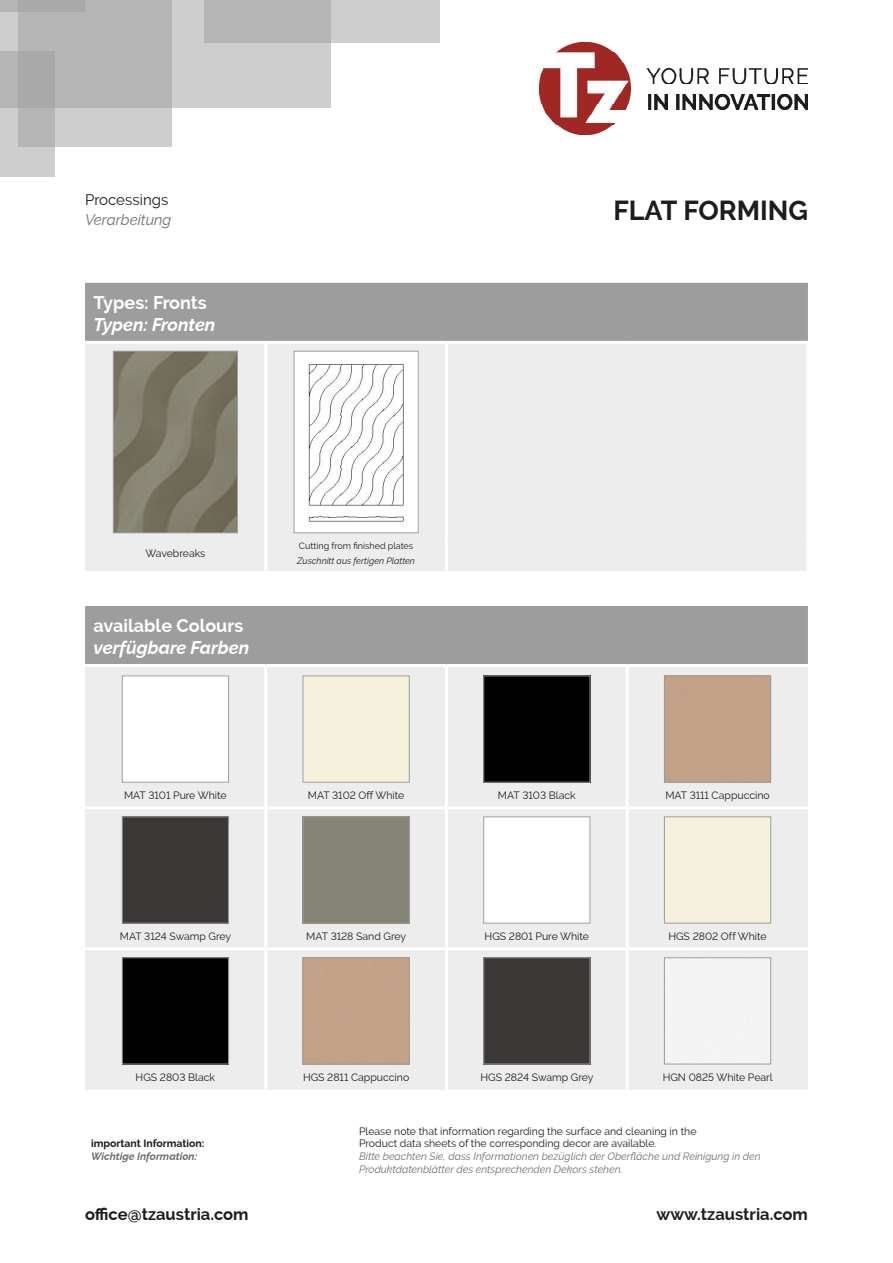
<style>
.page{position:relative;width:893px;height:1263px;background:#fff}
.page>*{position:absolute;margin:0;border:0;box-sizing:border-box;transform-origin:0 0}
.t1{font:700 27px "Raleway";color:#1d1d1b}
.t2{font:italic 700 18px "Raleway";color:#fff}
.t3{font:700 18px "Raleway";color:#fff}
.t4{font:700 16.5px "Raleway";color:#1d1d1b}
.t5{font:italic 15px "Raleway";color:#70706f}
.t6{font:15px "Raleway";color:#1d1d1b}
.t7{font:10.5px "Raleway";color:#1d1d1b}
.t8{font:italic 10.5px/12.6px "Raleway";color:#70706f}
.t9{font:700 10.5px "Raleway";color:#1d1d1b}
.t10{font:italic 700 10.5px "Raleway";color:#70706f}
.t11{font:italic 9px "Raleway";color:#1d1d1b}
.t12{font:9px "Raleway";color:#1d1d1b}
</style>
<div class="page">
<img style="left:539px;top:43px;width:269px;height:91px">
<div style="left:0;top:0;width:331px;height:107px;background:#cecece"></div>
<div style="left:18px;top:0;width:153px;height:147px;background:linear-gradient(to bottom,#adadad,#cacaca)"></div>
<div style="left:0;top:0;width:85px;height:11px;background:#a9a9a9"></div>
<div style="left:204px;top:0;width:235px;height:43px;background:linear-gradient(to right,#aeaeae,#d3d3d3)"></div>
<svg style="left:0;top:52px;width:55px;height:125px;background:#b9b9b9"></svg>
<div style="left:85px;top:283px;width:723px;height:58px;background:#9d9d9d"></div>
<div style="left:85px;top:344px;width:721px;height:227px;background:#ededed"></div>
<hr style="left:264px;top:344px;width:3px;height:193px;background:#fff">
<hr style="left:445px;top:344px;width:3px;height:193px;background:#fff">
<hr style="left:264px;top:537px;width:3px;height:34px;background:#fff">
<hr style="left:445px;top:537px;width:3px;height:34px;background:#fff">
<img style="left:115px;top:353px;width:121px;height:178px">
<div style="left:113px;top:351px;width:125px;height:182px;border:1px solid #9f9f9f"></div>
<div style="left:294px;top:351px;width:124px;height:182px;background:#fff"></div>
<img style="left:308px;top:364px;width:96px;height:158px">
<div style="left:294px;top:351px;width:125px;height:182px;border:1px solid #9f9f9f"></div>
<div style="left:85px;top:606px;width:723px;height:58px;background:#9d9d9d"></div>
<div style="left:85px;top:667px;width:723px;height:423px;background:#ededed"></div>
<hr style="left:264px;top:667px;width:3px;height:139px;background:#fff">
<hr style="left:445px;top:667px;width:3px;height:139px;background:#fff">
<hr style="left:626px;top:667px;width:3px;height:139px;background:#fff">
<hr style="left:85px;top:806px;width:181px;height:3px;background:#fff">
<hr style="left:266px;top:806px;width:180px;height:3px;background:#fff">
<hr style="left:264px;top:809px;width:3px;height:138px;background:#fff">
<hr style="left:446px;top:806px;width:181px;height:3px;background:#fff">
<hr style="left:445px;top:809px;width:3px;height:138px;background:#fff">
<hr style="left:627px;top:806px;width:181px;height:3px;background:#fff">
<hr style="left:626px;top:809px;width:3px;height:138px;background:#fff">
<hr style="left:85px;top:947px;width:181px;height:3px;background:#fff">
<hr style="left:266px;top:947px;width:180px;height:3px;background:#fff">
<hr style="left:264px;top:950px;width:3px;height:140px;background:#fff">
<hr style="left:446px;top:947px;width:181px;height:3px;background:#fff">
<hr style="left:445px;top:950px;width:3px;height:140px;background:#fff">
<hr style="left:627px;top:947px;width:181px;height:3px;background:#fff">
<hr style="left:626px;top:950px;width:3px;height:140px;background:#fff">
<img style="left:124px;top:677px;width:103px;height:103px">
<div style="left:122px;top:675px;width:107px;height:107px;border:1px solid #9d9d9d"></div>
<div style="left:305px;top:677px;width:103px;height:103px;background:#f6f1dd"></div>
<div style="left:303px;top:675px;width:107px;height:107px;border:1px solid #9d9d9d"></div>
<div style="left:485px;top:677px;width:103px;height:103px;background:#020203"></div>
<div style="left:666px;top:677px;width:103px;height:103px;background:#c3a187"></div>
<div style="left:664px;top:675px;width:107px;height:107px;border:1px solid #9d9d9d"></div>
<div style="left:124px;top:818px;width:103px;height:103px;background:#3c3837"></div>
<div style="left:122px;top:816px;width:107px;height:107px;border:1px solid #9d9d9d"></div>
<div style="left:305px;top:818px;width:103px;height:103px;background:#868377"></div>
<div style="left:303px;top:816px;width:107px;height:107px;border:1px solid #9d9d9d"></div>
<img style="left:485px;top:818px;width:103px;height:103px">
<div style="left:483px;top:816px;width:107px;height:107px;border:1px solid #9d9d9d"></div>
<div style="left:666px;top:818px;width:103px;height:103px;background:#f6f1dd"></div>
<div style="left:664px;top:816px;width:107px;height:107px;border:1px solid #9d9d9d"></div>
<div style="left:124px;top:959px;width:103px;height:103px;background:#020203"></div>
<div style="left:122px;top:957px;width:107px;height:107px;border:1px solid #9d9d9d"></div>
<div style="left:305px;top:959px;width:103px;height:103px;background:#c3a287"></div>
<div style="left:303px;top:957px;width:107px;height:107px;border:1px solid #9d9d9d"></div>
<div style="left:485px;top:959px;width:103px;height:103px;background:#3c3837"></div>
<div style="left:483px;top:957px;width:107px;height:107px;border:1px solid #9d9d9d"></div>
<div style="left:666px;top:959px;width:103px;height:103px;background:#f4f4f4"></div>
<div style="left:664px;top:957px;width:107px;height:107px;border:1px solid #9d9d9d"></div>
<p class="t6" style="left:85px;top:191px;width:85px">Processings</p>
<p class="t5" style="left:85px;top:211px;width:88px">Verarbeitung</p>
<p class="t3" style="left:94px;top:292px;width:115px">Types: Fronts</p>
<p class="t2" style="left:94px;top:314px;width:123px">Typen: Fronten</p>
<p class="t7" style="left:145px;top:547px;width:62px">Wavebreaks</p>
<p class="t3" style="left:94px;top:616px;width:151px">available Colours</p>
<p class="t2" style="left:94px;top:637px;width:157px">verfügbare Farben</p>
<p class="t12" style="left:299px;top:541px;width:116px">Cutting from finished plates</p>
<p class="t11" style="left:297px;top:556px;width:119px">Zuschnitt aus fertigen Platten</p>
<p class="t1" style="left:613px;top:195px;width:196px">FLAT FORMING</p>
<p class="t7" style="left:124px;top:790px;width:104px">MAT 3101 Pure White</p>
<p class="t7" style="left:308px;top:790px;width:98px">MAT 3102 Off White</p>
<p class="t7" style="left:498px;top:790px;width:79px">MAT 3103 Black</p>
<p class="t7" style="left:665px;top:790px;width:106px">MAT 3111 Cappuccino</p>
<p class="t7" style="left:120px;top:931px;width:113px">MAT 3124 Swamp Grey</p>
<p class="t7" style="left:306px;top:931px;width:101px">MAT 3128 Sand Grey</p>
<p class="t7" style="left:485px;top:931px;width:106px">HGS 2801 Pure White</p>
<p class="t7" style="left:668px;top:931px;width:100px">HGS 2802 Off White</p>
<p class="t7" style="left:136px;top:1072px;width:81px">HGS 2803 Black</p>
<p class="t7" style="left:303px;top:1072px;width:108px">HGS 2811 Cappuccino</p>
<p class="t7" style="left:480px;top:1072px;width:115px">HGS 2824 Swamp Grey</p>
<p class="t7" style="left:663px;top:1072px;width:112px">HGN 0825 White Pearl</p>
<p class="t9" style="left:91px;top:1138px;width:115px">important Information:</p>
<p class="t10" style="left:91px;top:1150px;width:108px">Wichtige Information:</p>
<p class="t7" style="left:359px;top:1125px;width:339px">Please note that information regarding the surface and cleaning in the</p>
<p class="t7" style="left:359px;top:1138px;width:299px">Product data sheets of the corresponding decor are available.</p>
<p class="t8" style="left:359px;top:1150px;width:403px">Bitte beachten Sie, dass Informationen bezüglich der Oberfläche und Reinigung in den<br>Produktdatenblätter des entsprechenden Dekors stehen.</p>
<h3 class="t4" style="left:85px;top:1205px;width:165px">office@tzaustria.com</h3>
<h3 class="t4" style="left:656px;top:1205px;width:153px">www.tzaustria.com</h3>
</div>
